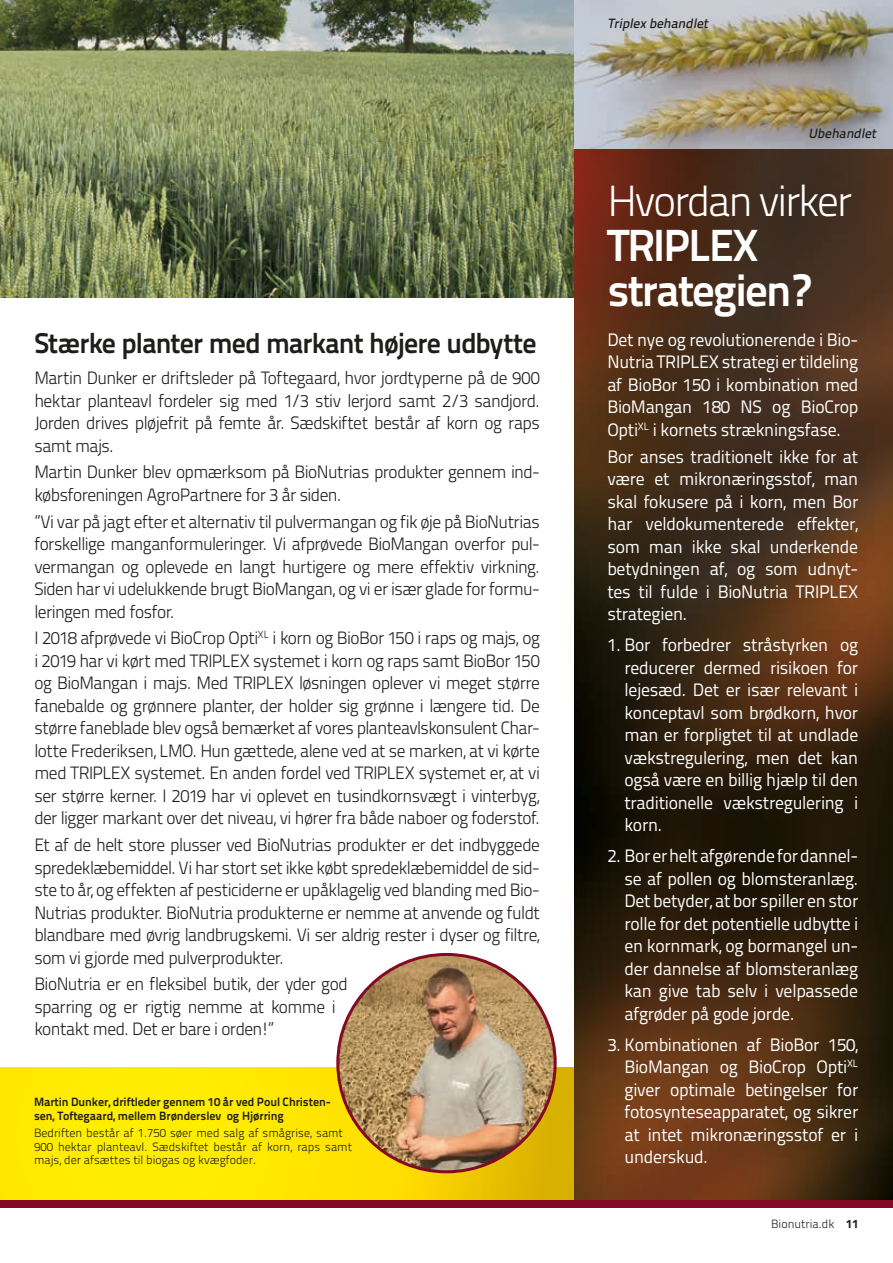
<style>
.page{position:relative;width:893px;height:1263px;background:#fff}
.page>*{position:absolute;margin:0;border:0;box-sizing:border-box;transform-origin:0 0}
.t1{font:700 45px/45px "Titillium Text 22 L";letter-spacing:-.04em;color:#fff}
.t2{font:300 43.5px "Titillium Text 22 L";letter-spacing:-.05em;color:#fff}
.t3{font:700 28.5px "Titillium Text 22 L";letter-spacing:-.03em;color:#1d1d1b}
.t4{font:18px/22.5px "Titillium Text 22 L";letter-spacing:-.015em;color:#fff;text-align:justify}
.t5{font:300 17.85px/22.5px "Titillium Text 22 L";letter-spacing:-.03em;color:#1d1d1b;text-align:justify}
.t6{font:italic 500 13.5px "Titillium Text 22 L";color:#1d1d1b}
.t7{font:300 12px/13.5px "Titillium Text 22 L";color:#1d1d1b}
.t8{font:700 12px/13.5px "Titillium Text 22 L";letter-spacing:-.005em;color:#1d1d1b}
.s1{font-weight:800}
</style>
<div class="page">
<div style="left:0;top:1199px;width:893px;height:9px;background:#830a24"></div>
<svg style="left:1px;top:1067px;width:573px;height:132px;background:#fce400"></svg>
<img style="left:0;top:1067px;width:1px;height:132px">
<img style="left:0;top:0;width:574px;height:298px">
<img style="left:574px;top:0;width:319px;height:1199px">
<img style="left:335px;top:952px;width:223px;height:223px">
<h3 class="t3" style="left:34px;top:321px;width:504px">Stærke planter med markant højere udbytte</h3>
<p class="t5" style="left:34px;top:366px;width:507px">Martin Dunker er driftsleder på Toftegaard, hvor jordtyperne på de 900 hektar planteavl fordeler sig med 1/3 stiv lerjord samt 2/3 sandjord.<br>Jorden drives pløjefrit på femte år. Sædskiftet består af korn og raps samt majs.</p>
<p class="t5" style="left:34px;top:460px;width:507px">Martin Dunker blev opmærksom på BioNutrias produkter gennem ind&shy;købsforeningen AgroPartnere for 3 år siden.</p>
<p class="t5" style="left:34px;top:509px;width:507px">”Vi var på jagt efter et alternativ til pulvermangan og fik øje på BioNutrias forskellige manganformuleringer. Vi afprøvede BioMangan overfor pul&shy;vermangan og oplevede en langt hurtigere og mere effektiv virkning.<br>Siden har vi udelukkende brugt BioMangan, og vi er især glade for formu&shy;leringen med fosfor.</p>
<p class="t5" style="left:34px;top:626px;width:507px">I 2018 afprøvede vi BioCrop Opti<sup>XL</sup> i korn og BioBor 150 i raps og majs, og i 2019 har vi kørt med TRIPLEX systemet i korn og raps samt BioBor 150 og BioMangan i majs. Med TRIPLEX løsningen oplever vi meget større fanebalde og grønnere planter, der holder sig grønne i længere tid. De større faneblade blev også bemærket af vores planteavlskonsulent Char&shy;lotte Frederiksen, LMO. Hun gættede, alene ved at se marken, at vi kørte med TRIPLEX systemet. En anden fordel ved TRIPLEX systemet er, at vi ser større kerner. I 2019 har vi oplevet en tusindkornsvægt i vinterbyg, der ligger markant over det niveau, vi hører fra både naboer og foderstof.</p>
<p class="t5" style="left:34px;top:833px;width:507px">Et af de helt store plusser ved BioNutrias produkter er det indbyggede spredeklæbemiddel. Vi har stort set ikke købt spredeklæbemiddel de sid&shy;ste to år, og effekten af pesticiderne er upåklagelig ved blanding med Bio-Nutrias produkter. BioNutria produkterne er nemme at anvende og fuldt blandbare med øvrig landbrugskemi. Vi ser aldrig rester i dyser og filtre, som vi gjorde med pulverprodukter.</p>
<p class="t5" style="left:34px;top:972px;width:315px;text-align:left">BioNutria er en fleksibel butik, der yder god sparring og er rigtig nemme at komme i kontakt med. Det er bare i orden!”</p>
<p class="t8" style="left:34px;top:1094px;width:298px">Martin Dunker, driftleder gennem 10 år ved Poul Christen&shy;sen, Toftegaard, mellem Brønderslev og Hjørring</p>
<p class="t7" style="left:34px;top:1126px;width:320px">Bedriften består af 1.750 søer med salg af smågrise, samt<br>900 hektar planteavl. Sædskiftet består af korn, raps samt majs, der afsættes til biogas og kvægfoder.</p>
<p class="t6" style="left:607px;top:13px;width:106px">Triplex behandlet</p>
<p class="t6" style="left:808px;top:123px;width:72px">Ubehandlet</p>
<h2 class="t2" style="left:607px;top:169px;width:246px">Hvordan virker</h2>
<h1 class="t1" style="left:607px;top:220px;width:205px">TRIPLEX strategien ?</h1>
<p class="t4" style="left:607px;top:327px;width:252px">Det nye og revolutionerende i Bio-Nutria TRIPLEX strategi er tildeling af BioBor 150 i kombination med BioMangan 180 NS og BioCrop Opti<sup>XL</sup> i kornets strækningsfase.</p>
<p class="t4" style="left:607px;top:444px;width:252px">Bor anses traditionelt ikke for at være et mikronæringsstof, man skal fokusere på i korn, men Bor har veldokumenterede effekter, som man ikke skal underkende betydningen af, og som udnyt&shy;tes til fulde i BioNutria TRIPLEX strategien.</p>
<p class="t4" style="left:624px;top:632px;width:235px;text-indent:-17px">1. Bor forbedrer stråstyrken og reducerer dermed risikoen for lejesæd. Det er især relevant i konceptavl som brødkorn, hvor man er forpligtet til at undlade vækstregulering, men det kan også være en billig hjælp til den traditionelle vækstregulering i korn.</p>
<p class="t4" style="left:624px;top:843px;width:235px;text-indent:-17px">2. Bor er helt afgørende for dannel&shy;se af pollen og blomsteranlæg.<br>Det betyder, at bor spiller en stor rolle for det potentielle udbytte i en kornmark, og bormangel un&shy;der dannelse af blomsteranlæg kan give tab selv i velpassede afgrøder på gode jorde.</p>
<p class="t4" style="left:624px;top:1032px;width:235px;text-indent:-17px">3. Kombinationen af BioBor 150, BioMangan og BioCrop Opti<sup>XL </sup>giver optimale betingelser for fotosynteseapparatet, og sikrer at intet mikronæringsstof er i underskud.</p>
<p class="t7" style="left:771px;top:1216px;width:89px">Bionutria.dk <span class="s1">11</span></p>
</div>
